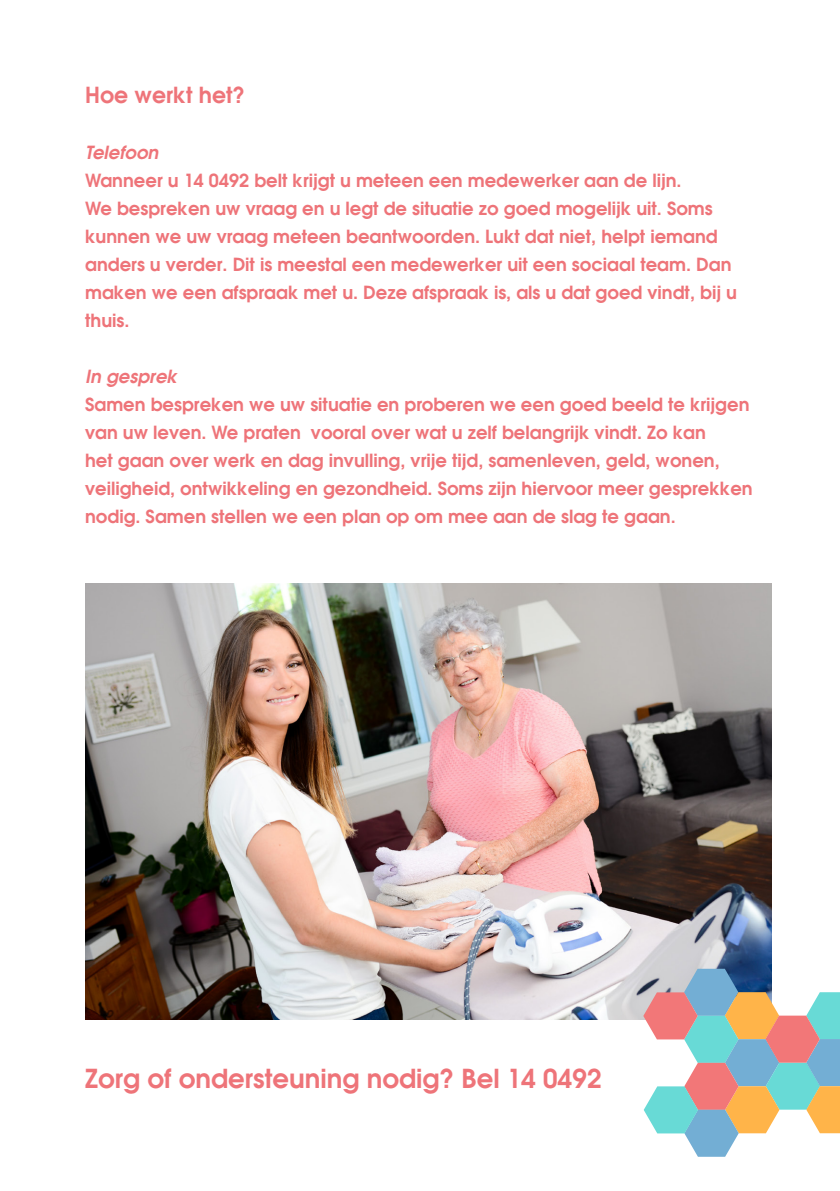
<style>
.page{position:relative;width:840px;height:1191px;background:#fff}
.page>*{position:absolute;margin:0;border:0;box-sizing:border-box;transform-origin:0 0}
.t1{font:700 26px "Avalon";color:#ee7479}
.t2{font:700 22px "Avalon";color:#ee7479}
.t3{font:700 18px/28px "Avalon";color:#ee7479}
.t4{font:italic 700 18px "Avalon";color:#ee7479}
</style>
<div class="page">
<img style="left:85px;top:583px;width:686px;height:436px">
<svg style="left:643px;top:968px;width:196px;height:188px"></svg>
<p class="t2" style="left:85px;top:80px;width:161px">Hoe werkt het?</p>
<p class="t4" style="left:85px;top:140px;width:75px">Telefoon</p>
<p class="t3" style="left:85px;top:166px;width:597px">Wanneer u 14 0492 belt krijgt u meteen een medewerker aan de lijn.</p>
<p class="t3" style="left:85px;top:194px;width:653px">We bespreken uw vraag en u legt de situatie zo goed mogelijk uit. Soms kunnen we uw vraag meteen beantwoorden. Lukt dat niet, helpt iemand anders u verder. Dit is meestal een medewerker uit een sociaal team. Dan maken we een afspraak met u. Deze afspraak is, als u dat goed vindt, bij u thuis.</p>
<p class="t4" style="left:85px;top:364px;width:93px">In gesprek</p>
<p class="t3" style="left:85px;top:390px;width:668px">Samen bespreken we uw situatie en proberen we een goed beeld te krijgen van uw leven. We praten vooral over wat u zelf belangrijk vindt. Zo kan<br>het gaan over werk en dag invulling, vrije tijd, samenleven, geld, wonen, veiligheid, ontwikkeling en gezondheid. Soms zijn hiervoor meer gesprekken nodig. Samen stellen we een plan op om mee aan de slag te gaan.</p>
<p class="t1" style="left:85px;top:1060px;width:518px">Zorg of ondersteuning nodig? Bel 14 0492</p>
</div>
